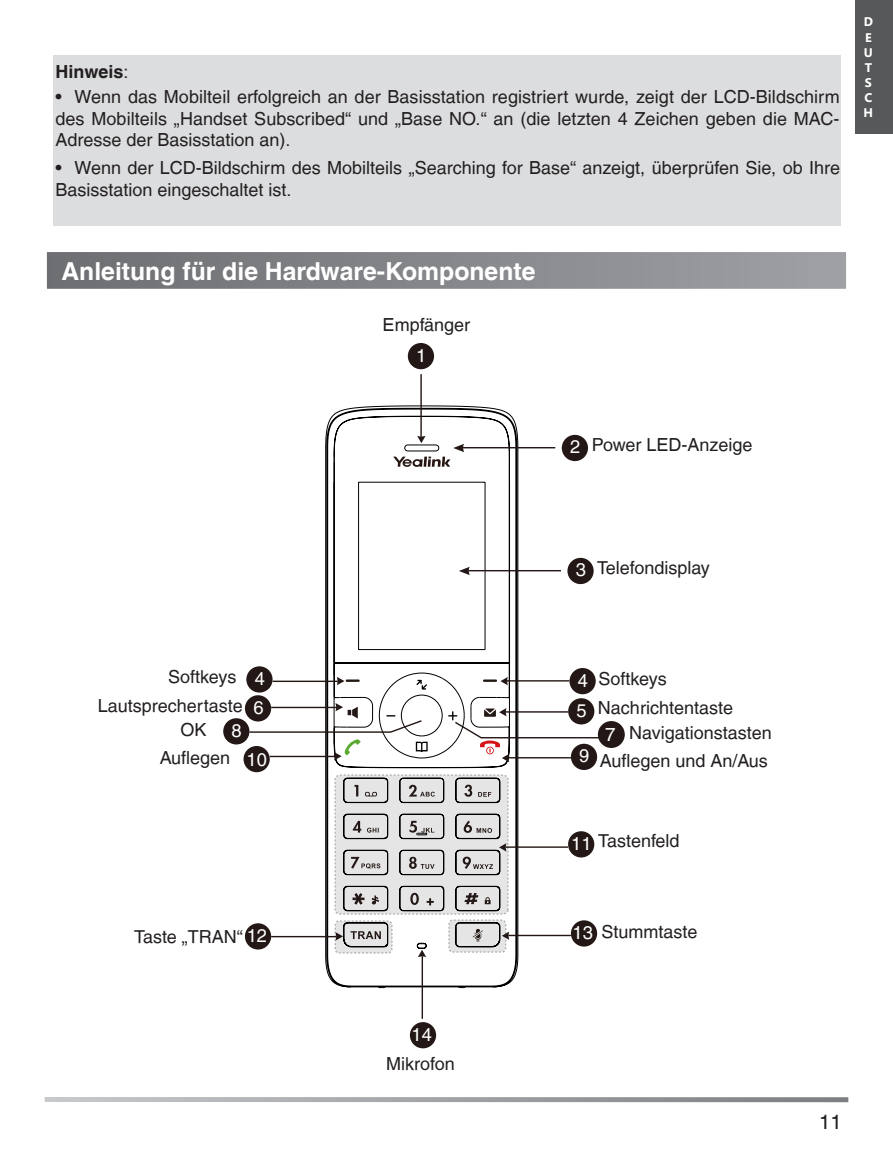
<style>
.page{position:relative;width:893px;height:1149px;background:#fff}
.page>*{position:absolute;margin:0;border:0;box-sizing:border-box;transform-origin:0 0}
.标题1{font:700 24.75px "Helvetica LT";color:#fff}
.t1{font:20.25px "Helvetica LT";color:#231f20}
.t2{font:18.9px "Helvetica LT";color:#fff}
.t3{font:18.45px/28.8px "Helvetica LT";color:#fff}
.t4{font:18px/21.6px "Helvetica LT";color:#231f20;text-align:justify}
.Note{font:700 18px "Helvetica LT";color:#231f20}
.t5{font:700 12.6px/15.1px "Microsoft Phags Pa";color:#fff;text-align:justify}
.s1{font-weight:400}
.s2{font-size:18.45px;color:#fff}
</style>
<div class="page">
<svg style="left:45px;top:1097px;width:803px;height:4px;background:#a4a5a9"></svg>
<div style="left:856px;top:0;width:37px;height:133px;background:#57585a"></div>
<div style="left:46px;top:251px;width:801px;height:39px;background:linear-gradient(to right,#6c6e71,#9ea1a4)"></div>
<div style="left:45px;top:250px;width:803px;height:41px;border:2px solid #fff"></div>
<svg style="left:325px;top:405px;width:193px;height:581px"></svg>
<hr style="left:358px;top:482px;width:1px;height:167px;background:#040000">
<hr style="left:485px;top:482px;width:1px;height:167px;background:#040000">
<hr style="left:359px;top:649px;width:126px;height:1px;background:#040000">
<hr style="left:359px;top:481px;width:126px;height:1px;background:#040000">
<svg style="left:416px;top:679px;width:11px;height:10px"></svg>
<hr style="left:507px;top:680px;width:62px;height:1px;background:#231815">
<svg style="left:483px;top:676px;width:25px;height:9px"></svg>
<hr style="left:273px;top:680px;width:65px;height:1px;background:#231815">
<svg style="left:337px;top:676px;width:23px;height:9px"></svg>
<hr style="left:506px;top:846px;width:62px;height:1px;background:#231815">
<hr style="left:508px;top:934px;width:63px;height:1px;background:#231815">
<hr style="left:271px;top:935px;width:65px;height:2px;background:#231815">
<div style="left:569px;top:667px;width:27px;height:27px;background:#231815;border-radius:50%"></div>
<div style="left:598px;top:720px;width:27px;height:27px;background:#231815;border-radius:50%"></div>
<div style="left:223px;top:718px;width:26px;height:26px;background:#231815;border-radius:50%"></div>
<div style="left:568px;top:831px;width:26px;height:26px;background:#231815;border-radius:50%"></div>
<div style="left:246px;top:666px;width:27px;height:26px;background:#231815;border-radius:50%"></div>
<svg style="left:568px;top:698px;width:26px;height:26px"></svg>
<div style="left:245px;top:695px;width:26px;height:26px;background:#231815;border-radius:50%"></div>
<svg style="left:248px;top:702px;width:353px;height:60px"></svg>
<div style="left:571px;top:743px;width:26px;height:26px;background:#231815;border-radius:50%"></div>
<div style="left:244px;top:745px;width:26px;height:27px;background:#231815;border-radius:50%"></div>
<div style="left:245px;top:923px;width:26px;height:26px;background:#231815;border-radius:50%"></div>
<div style="left:571px;top:920px;width:26px;height:26px;background:#231815;border-radius:50%"></div>
<div style="left:410px;top:1021px;width:26px;height:26px;background:#231815;border-radius:50%"></div>
<hr style="left:463px;top:447px;width:92px;height:1px;background:#231815">
<hr style="left:420px;top:374px;width:2px;height:62px;background:#231815">
<svg style="left:393px;top:435px;width:71px;height:31px"></svg>
<div style="left:562px;top:435px;width:26px;height:26px;background:#231815;border-radius:50%"></div>
<hr style="left:468px;top:570px;width:93px;height:1px;background:#231815">
<svg style="left:459px;top:566px;width:11px;height:9px"></svg>
<div style="left:567px;top:557px;width:27px;height:27px;background:#231815;border-radius:50%"></div>
<div style="left:408px;top:343px;width:26px;height:26px;background:#231815;border-radius:50%"></div>
<hr style="left:422px;top:955px;width:1px;height:63px;background:#231815">
<svg style="left:334px;top:773px;width:175px;height:183px;background:#ccc"></svg>
<div style="left:53px;top:55px;width:787px;height:170px;background:#dcdddf"></div>
<p class="Note" style="left:55px;top:61px;width:75px">Hinweis<span class="s1">:</span></p>
<p class="t4" style="left:55px;top:86px;width:786px">• Wenn das Mobilteil erfolgreich an der Basisstation registriert wurde, zeigt der LCD-Bildschirm des Mobilteils „Handset Subscribed“ und „Base NO.“ an (die letzten 4 Zeichen geben die MAC-Adresse der Basisstation an).</p>
<p class="t4" style="left:55px;top:157px;width:786px">• Wenn der LCD-Bildschirm des Mobilteils „Searching for Base“ anzeigt, überprüfen Sie, ob Ihre<br>Basisstation eingeschaltet ist.</p>
<p class="标题1" style="left:61px;top:256px;width:476px">Anleitung für die Hardware-Komponente</p>
<p class="t4" style="left:383px;top:314px;width:89px">Empfänger</p>
<p class="t3" style="left:416px;top:340px;width:12px">1</p>
<p class="t5" style="left:863px;top:14px;width:11px">D E U T S C H</p>
<p class="t3" style="left:570px;top:432px;width:12px">2</p>
<p class="t4" style="left:592px;top:433px;width:162px">Power LED-Anzeige</p>
<p class="t3" style="left:576px;top:555px;width:12px">3</p>
<p class="t4" style="left:597px;top:557px;width:114px">Telefondisplay</p>
<p class="t4" style="left:168px;top:665px;width:70px">Softkeys</p>
<p class="t4" style="left:599px;top:667px;width:70px">Softkeys</p>
<p class="t4" style="left:598px;top:696px;width:137px">Nachrichtentaste</p>
<p class="t4" style="left:629px;top:721px;width:144px">Navigationstasten</p>
<p class="t4" style="left:600px;top:749px;width:170px">Auflegen und An/Aus</p>
<p class="t3" style="left:253px;top:663px;width:13px">4<br>6</p>
<p class="t3" style="left:578px;top:665px;width:12px">4</p>
<p class="t4" style="left:98px;top:694px;width:146px">Lautsprechertaste</p>
<p class="t3" style="left:577px;top:695px;width:12px">5</p>
<p class="t4" style="left:180px;top:718px;width:28px">OK</p>
<p class="t3" style="left:232px;top:715px;width:12px">8</p>
<p class="t2" style="left:605px;top:723px;width:12px">7</p>
<p class="t3" style="left:247px;top:744px;width:22px">10</p>
<p class="t3" style="left:579px;top:741px;width:12px">9</p>
<p class="t4" style="left:160px;top:747px;width:72px">Auflegen</p>
<p class="t3" style="left:571px;top:828px;width:22px">11</p>
<p class="t4" style="left:598px;top:829px;width:83px">Tastenfeld</p>
<p class="t4" style="left:134px;top:925px;width:134px">Taste „TRAN“ <span class="s2">12</span></p>
<p class="t3" style="left:573px;top:917px;width:22px">13</p>
<p class="t4" style="left:601px;top:920px;width:98px">Stummtaste</p>
<p class="t3" style="left:412px;top:1019px;width:22px">14</p>
<p class="t4" style="left:386px;top:1052px;width:70px">Mikrofon</p>
<p class="t1" style="left:819px;top:1109px;width:24px">11</p>
</div>
